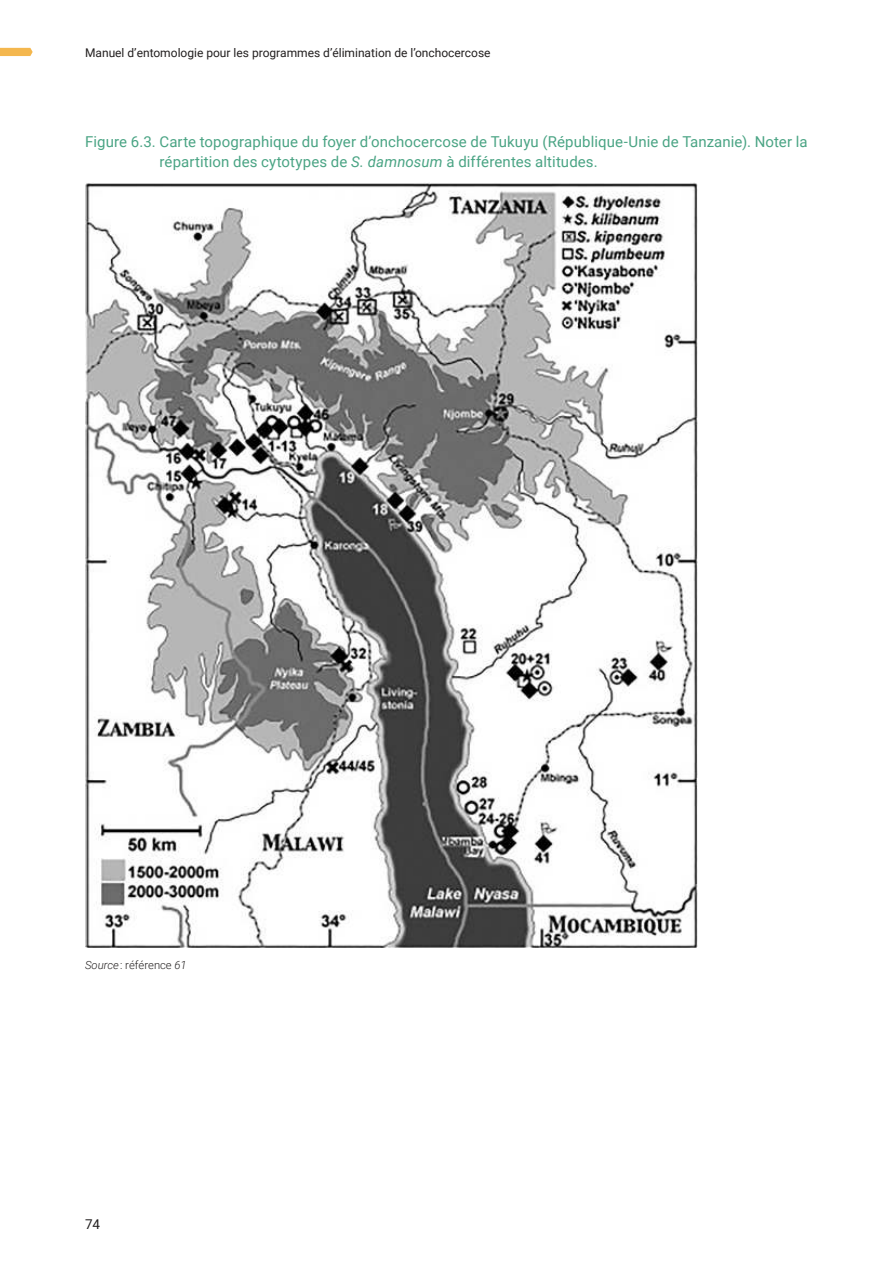
<style>
.page{position:relative;width:893px;height:1263px;background:#fff}
.page>*{position:absolute;margin:0;border:0;box-sizing:border-box;transform-origin:0 0}
.t1{font:15px/19.5px "Roboto";letter-spacing:.005em;color:#4aa484}
.t2{font:13.5px "Roboto";color:#221f1f}
.t3{font:12px "Roboto";color:#221f1f}
.t4{font:300 11.25px "Roboto";color:#221f1f}
.s1{font-style:italic}
</style>
<div class="page">
<svg style="left:0;top:48px;width:33px;height:8px"></svg>
<img style="left:85px;top:182px;width:612px;height:765px">
<p class="t3" style="left:85px;top:47px;width:407px">Manuel d’entomologie pour les programmes d’élimination de l’onchocercose</p>
<p class="t1" style="left:159px;top:131px;width:650px;text-indent:-74px">Figure 6.3. Carte topographique du foyer d’onchocercose de Tukuyu (République-Unie de Tanzanie). Noter la répartition des cytotypes de <span class="s1">S. damnosum</span> à différentes altitudes.</p>
<p class="t4" style="left:85px;top:960px;width:103px"><span class="s1">Source</span> : référence <span class="s1">61</span></p>
<p class="t2" style="left:85px;top:1215px;width:17px">74</p>
</div>
